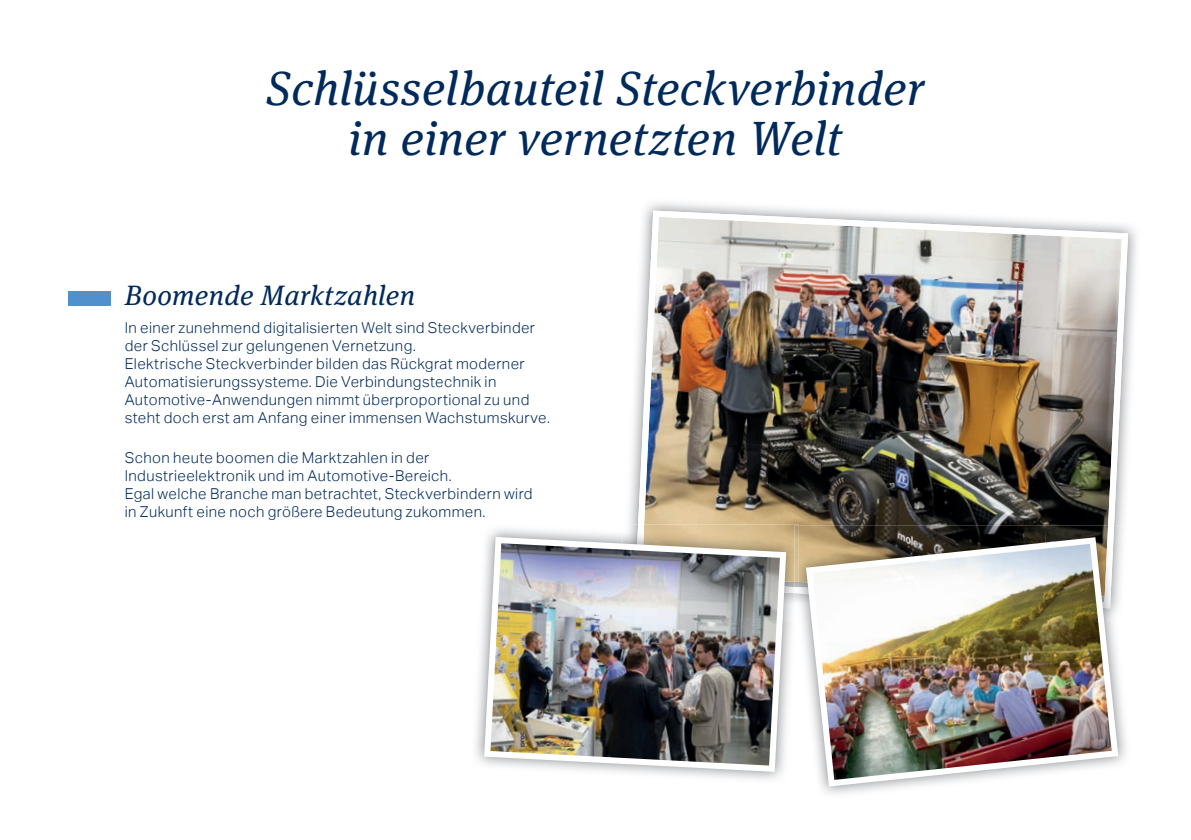
<style>
.page{position:relative;width:1191px;height:840px;background:#fff}
.page>*{position:absolute;margin:0;border:0;box-sizing:border-box;transform-origin:0 0}
.t1{font:italic 48px/50px "Meta Serif OT";letter-spacing:.01em;color:#002a5b;text-align:center}
.t2{font:italic 28px "Meta Serif OT";letter-spacing:.015em;color:#002a5b}
.t3{font:300 15px/18px "Aktiv Grotesk";letter-spacing:.025em;color:#002a5b}
</style>
<div class="page">
<img style="left:635px;top:210px;width:493px;height:315px">
<img style="left:794px;top:524px;width:4px;height:57px">
<img style="left:635px;top:524px;width:159px;height:69px">
<img style="left:484px;top:536px;width:302px;height:235px">
<img style="left:798px;top:525px;width:316px;height:83px">
<img style="left:806px;top:537px;width:312px;height:249px">
<div style="left:68px;top:291px;width:43px;height:14px;background:#5090cc"></div>
<h1 class="t1" style="left:266px;top:63px;width:659px">Schlüsselbauteil Steckverbinder in einer vernetzten Welt</h1>
<h2 class="t2" style="left:125px;top:278px;width:292px">Boomende Marktzahlen</h2>
<p class="t3" style="left:125px;top:319px;width:427px">In einer zunehmend digitalisierten Welt sind Steckverbinder der Schlüssel zur gelungenen Vernetzung.<br>Elektrische Steckverbinder bilden das Rückgrat moderner Automatisierungssysteme. Die Verbindungstechnik in Automotive-Anwendungen nimmt überproportional zu und steht doch erst am Anfang einer immensen Wachstumskurve.</p>
<p class="t3" style="left:125px;top:448px;width:409px">Schon heute boomen die Marktzahlen in der Industrieelektronik und im Automotive-Bereich.<br>Egal welche Branche man betrachtet, Steckverbindern wird in Zukunft eine noch größere Bedeutung zukommen.</p>
</div>
